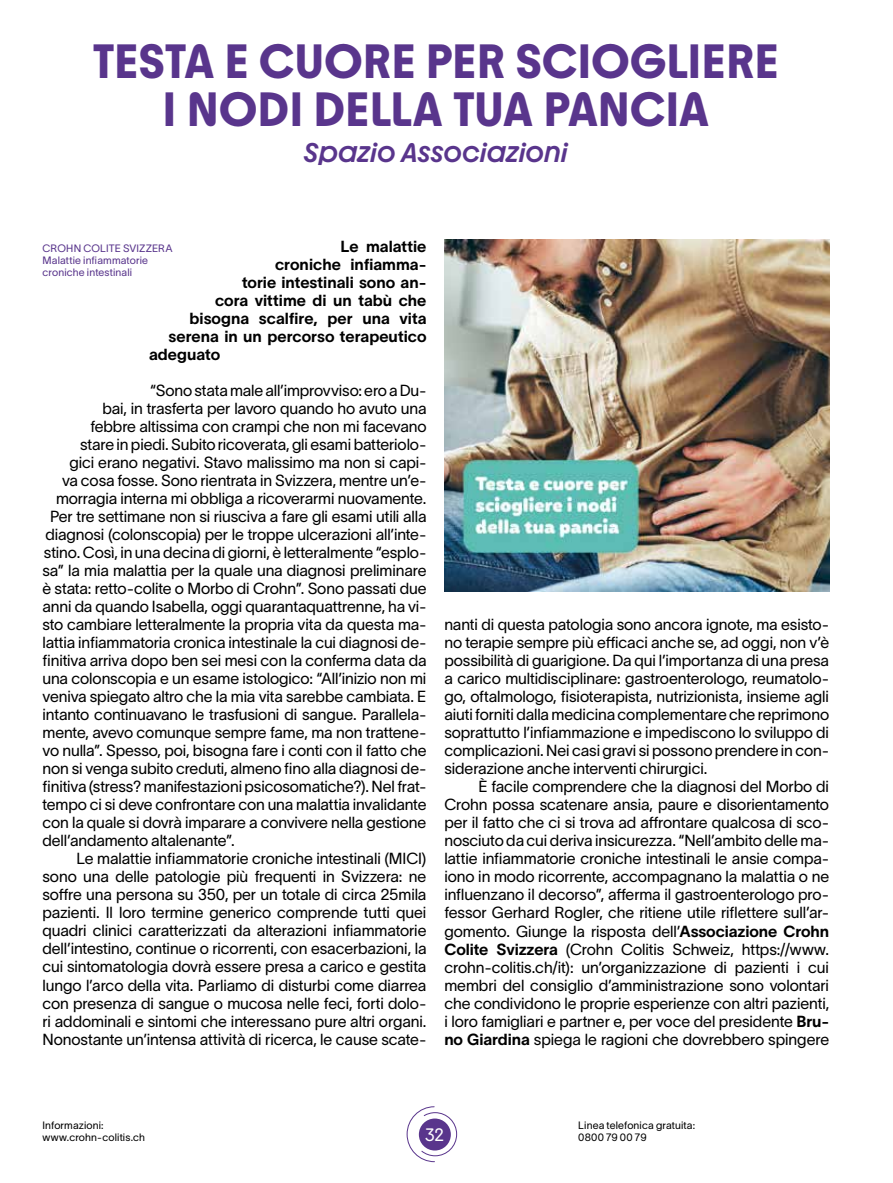
<style>
.page{position:relative;width:893px;height:1183px;background:#fff}
.page>*{position:absolute;margin:0;border:0;box-sizing:border-box;transform-origin:0 0}
.t1{font:700 48px/48px "Youth";color:#59358c;text-align:center}
.t2{font:italic 500 27px "Youth";color:#59358c}
.t3{font:18px "Youth";color:#fff}
.t4{font:15.75px/18px "TWK Lausanne Pan 300";letter-spacing:-.01em;color:#000;text-align:justify}
.t5{font:15.75px "TWK Lausanne Pan 700";color:#000}
.t6{font:10.5px/12px "TWK Lausanne Pan 300";letter-spacing:.01em;color:#000}
.t7{font:10.5px/12px "TWK Lausanne Pan 300";letter-spacing:.01em;color:#59358c}
.s1{font-family:"TWK Lausanne Pan 700"}
</style>
<div class="page">
<img style="left:444px;top:239px;width:385px;height:352px">
<svg style="left:406px;top:1106px;width:51px;height:56px"></svg>
<h1 class="t1" style="left:93px;top:37px;width:687px">TESTA E CUORE PER SCIOGLIERE<br>I NODI DELLA TUA PANCIA</h1>
<h2 class="t2" style="left:304px;top:135px;width:266px">Spazio Associazioni</h2>
<p class="t5" style="left:341px;top:235px;width:87px">Le malattie</p>
<p class="t5" style="left:275px;top:253px;width:153px">croniche infiamma-</p>
<p class="t5" style="left:242px;top:271px;width:186px">torie intestinali sono an-</p>
<p class="t5" style="left:215px;top:289px;width:213px">cora vittime di un tabù che</p>
<p class="t5" style="left:190px;top:307px;width:239px">bisogna scalfire, per una vita</p>
<p class="t5" style="left:169px;top:325px;width:259px">serena in un percorso terapeutico</p>
<p class="t5" style="left:149px;top:343px;width:73px">adeguato</p>
<p class="t4" style="left:150px;top:380px;width:278px">“Sono stata male all’improvviso: ero a Du-</p>
<p class="t4" style="left:103px;top:398px;width:325px">bai, in trasferta per lavoro quando ho avuto una</p>
<p class="t4" style="left:91px;top:416px;width:337px">febbre altissima con crampi che non mi facevano</p>
<p class="t4" style="left:80px;top:434px;width:348px">stare in piedi. Subito ricoverata, gli esami batteriolo-</p>
<p class="t4" style="left:70px;top:452px;width:359px">gici erano negativi. Stavo malissimo ma non si capi-</p>
<p class="t4" style="left:62px;top:470px;width:366px">va cosa fosse. Sono rientrata in Svizzera, mentre un’e-</p>
<p class="t4" style="left:56px;top:488px;width:372px">morragia interna mi obbliga a ricoverarmi nuovamente.</p>
<p class="t4" style="left:50px;top:506px;width:378px">Per tre settimane non si riusciva a fare gli esami utili alla</p>
<p class="t4" style="left:46px;top:524px;width:382px">diagnosi (colonscopia) per le troppe ulcerazioni all’inte-</p>
<p class="t4" style="left:44px;top:542px;width:384px">stino. Così, in una decina di giorni, è letteralmente “esplo-</p>
<p class="t4" style="left:42px;top:560px;width:385px">sa” la mia malattia per la quale una diagnosi preliminare</p>
<p class="t4" style="left:42px;top:578px;width:385px">è stata: retto-colite o Morbo di Crohn”. Sono passati due</p>
<p class="t4" style="left:42px;top:596px;width:386px">anni da quando Isabella, oggi quarantaquattrenne, ha vi-</p>
<p class="t4" style="left:42px;top:614px;width:386px">sto cambiare letteralmente la propria vita da questa ma-</p>
<p class="t4" style="left:42px;top:632px;width:386px">lattia infiammatoria cronica intestinale la cui diagnosi de-</p>
<p class="t4" style="left:42px;top:650px;width:386px">finitiva arriva dopo ben sei mesi con la conferma data da</p>
<p class="t4" style="left:42px;top:668px;width:385px">una colonscopia e un esame istologico: “All’inizio non mi</p>
<p class="t4" style="left:42px;top:686px;width:385px">veniva spiegato altro che la mia vita sarebbe cambiata. E</p>
<p class="t4" style="left:42px;top:704px;width:386px">intanto continuavano le trasfusioni di sangue. Parallela-</p>
<p class="t4" style="left:42px;top:722px;width:386px">mente, avevo comunque sempre fame, ma non trattene-</p>
<p class="t4" style="left:42px;top:740px;width:386px">vo nulla”. Spesso, poi, bisogna fare i conti con il fatto che</p>
<p class="t4" style="left:42px;top:758px;width:386px">non si venga subito creduti, almeno fino alla diagnosi de-</p>
<p class="t4" style="left:42px;top:776px;width:386px">finitiva (stress? manifestazioni psicosomatiche?). Nel frat-</p>
<p class="t4" style="left:42px;top:794px;width:385px">tempo ci si deve confrontare con una malattia invalidante</p>
<p class="t4" style="left:42px;top:812px;width:385px">con la quale si dovrà imparare a convivere nella gestione</p>
<p class="t4" style="left:42px;top:830px;width:194px">dell’andamento altalenante”.</p>
<p class="t4" style="left:77px;top:848px;width:351px">Le malattie infiammatorie croniche intestinali (MICI)</p>
<p class="t4" style="left:42px;top:866px;width:385px">sono una delle patologie più frequenti in Svizzera: ne</p>
<p class="t4" style="left:42px;top:884px;width:385px">soffre una persona su 350, per un totale di circa 25mila</p>
<p class="t4" style="left:42px;top:902px;width:385px">pazienti. Il loro termine generico comprende tutti quei</p>
<p class="t4" style="left:42px;top:920px;width:385px">quadri clinici caratterizzati da alterazioni infiammatorie</p>
<p class="t4" style="left:42px;top:938px;width:386px">dell’intestino, continue o ricorrenti, con esacerbazioni, la</p>
<p class="t4" style="left:42px;top:956px;width:385px">cui sintomatologia dovrà essere presa a carico e gestita</p>
<p class="t4" style="left:42px;top:974px;width:385px">lungo l’arco della vita. Parliamo di disturbi come diarrea</p>
<p class="t4" style="left:42px;top:992px;width:386px">con presenza di sangue o mucosa nelle feci, forti dolo-</p>
<p class="t4" style="left:42px;top:1010px;width:385px">ri addominali e sintomi che interessano pure altri organi.</p>
<p class="t4" style="left:42px;top:1028px;width:386px">Nonostante un’intensa attività di ricerca, le cause scate-</p>
<p class="t7" style="left:43px;top:241px;width:132px">CROHN COLITE SVIZZERA<br>Malattie infiammatorie croniche intestinali</p>
<p class="t4" style="left:444px;top:614px;width:386px">nanti di questa patologia sono ancora ignote, ma esisto&shy;no terapie sempre più efficaci anche se, ad oggi, non v’è possibilità di guarigione. Da qui l’importanza di una presa a carico multidisciplinare: gastroenterologo, reumatolo&shy;go, oftalmologo, fisioterapista, nutrizionista, insieme agli aiuti forniti dalla medicina complementare che reprimono soprattutto l’infiammazione e impediscono lo sviluppo di complicazioni. Nei casi gravi si possono prendere in con&shy;siderazione anche interventi chirurgici.</p>
<p class="t4" style="left:444px;top:776px;width:386px;text-indent:34px">È facile comprendere che la diagnosi del Morbo di Crohn possa scatenare ansia, paure e disorientamento per il fatto che ci si trova ad affrontare qualcosa di sco&shy;nosciuto da cui deriva insicurezza. “Nell’ambito delle ma&shy;lattie infiammatorie croniche intestinali le ansie compa&shy;iono in modo ricorrente, accompagnano la malattia o ne influenzano il decorso”, afferma il gastroenterologo pro&shy;fessor Gerhard Rogler, che ritiene utile riflettere sull’ar&shy;gomento. Giunge la risposta dell’<span class="s1">Associazione Crohn Colite Svizzera</span> (Crohn Colitis Schweiz, https://www. crohn-colitis.ch/it): un’organizzazione di pazienti i cui membri del consiglio d’amministrazione sono volontari che condividono le proprie esperienze con altri pazienti, i loro famigliari e partner e, per voce del presidente <span class="s1">Bru&shy;no Giardina</span> spiega le ragioni che dovrebbero spingere</p>
<p class="t6" style="left:43px;top:1117px;width:104px">Informazioni: www.crohn-colitis.ch</p>
<p class="t6" style="left:578px;top:1117px;width:118px">Linea telefonica gratuita:<br>0800 79 00 79</p>
<p class="t3" style="left:425px;top:1123px;width:21px">32</p>
</div>
